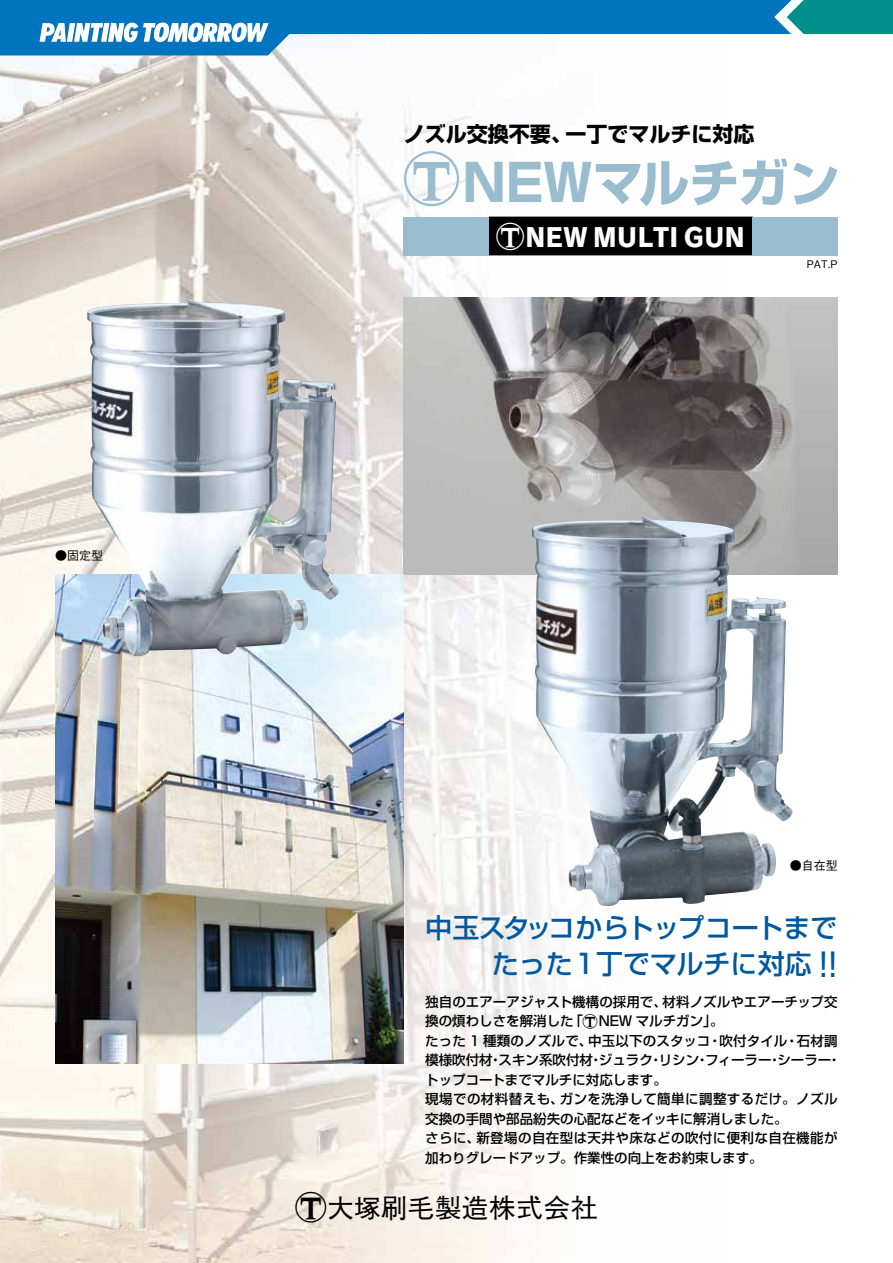
<style>
.page{position:relative;width:893px;height:1263px;background:#fff}
.page>*{position:absolute;margin:0;border:0;box-sizing:border-box;transform-origin:0 0}
.t1{font:700 51px "Shin Go Pro";color:#9abccf}
.t2{font:500 27px/36px "Shin Go Pro";color:#00589e;text-align:right}
.t3{font:27px "MARUT";color:#000}
.t4{font:25.5px "Rodin Pro EB";color:#fff}
.t5{font:700 21px "Shin Go Pro";color:#000}
.t6{font:500 13.5px/19.5px "Shin Go Pro";color:#000}
.t7{font:500 12px "Gothic BBB Pro";color:#000}
.t8{font:500 10.5px "Gothic BBB Pro";color:#000}
.s1{font-family:"MARUT";font-weight:400}
.s2{font-family:"MARUT"}
.s3{font-size:32.4px}
.s4{font-size:28.5px}
</style>
<div class="page">
<img style="left:0;top:55px;width:723px;height:1208px">
<div style="left:489px;top:217px;width:263px;height:38px;background:#000"></div>
<div style="left:404px;top:217px;width:85px;height:38px;background:#9abccf"></div>
<div style="left:753px;top:217px;width:85px;height:38px;background:#9abccf"></div>
<svg style="left:0;top:0;width:893px;height:55px"></svg>
<img style="left:404px;top:298px;width:434px;height:276px">
<img style="left:55px;top:574px;width:349px;height:489px">
<img style="left:87px;top:303px;width:252px;height:353px">
<img style="left:532px;top:517px;width:261px;height:391px">
<p class="t7" style="left:55px;top:546px;width:49px">●固定型</p>
<h3 class="t5" style="left:404px;top:117px;width:352px">ノズル交換不要、一丁でマルチに対応</h3>
<h1 class="t1" style="left:404px;top:142px;width:437px"><span class="s1">T</span>NEWマルチガン</h1>
<h3 class="t4" style="left:496px;top:219px;width:250px"><span class="s2">T</span>NEW MULTI GUN</h3>
<p class="t8" style="left:807px;top:256px;width:32px">PAT.P</p>
<p class="t7" style="left:790px;top:855px;width:49px">●自在型</p>
<h2 class="t2" style="left:425px;top:906px;width:414px">中玉スタッコからトップコートまでたった1丁でマルチに対応 <span class="s3">!!</span></h2>
<p class="t6" style="left:425px;top:990px;width:417px">独自のエアーアジャスト機構の採用で、材料ノズルやエアーチップ交換の煩わしさを解消した「<span class="s1">T</span>NEW マルチガン」。<br>たった 1 種類のノズルで、中玉以下のスタッコ・吹付タイル・石材調模様吹付材・スキン系吹付材・ジュラク・リシン・フィーラー・シーラー・トップコートまでマルチに対応します。<br>現場での材料替えも、ガンを洗浄して簡単に調整するだけ。ノズル交換の手間や部品紛失の心配などをイッキに解消しました。<br>さらに、新登場の自在型は天井や床などの吹付に便利な自在機能が加わりグレードアップ。作業性の向上をお約束します。</p>
<h2 class="t3" style="left:295px;top:1192px;width:303px"><span class="s4">T</span>OK</h2>
</div>
